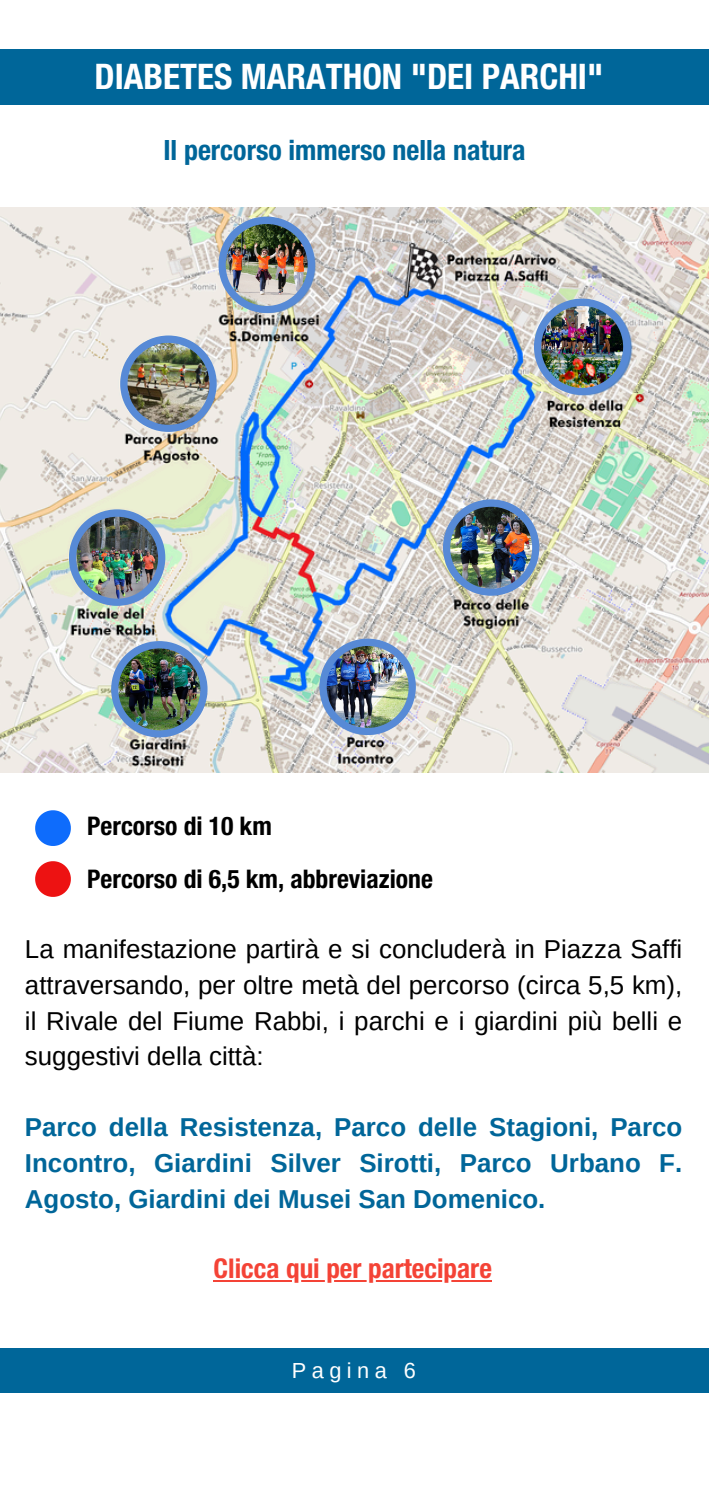
<style>
.page{position:relative;width:709px;height:1489px;background:#fff}
.page>*{position:absolute;margin:0;border:0;box-sizing:border-box;transform-origin:0 0}
.t1{font:700 condensed 35.25px "Helvetica Neue LT";color:#fff}
.t2{font:700 condensed 28px "Helvetica Neue LT";color:#069}
.t3{font:700 condensed 27.25px "Helvetica Neue LT";color:#f44336}
.t4{font:26px/35.5px "Arimo";color:#000;text-align:justify}
.t5{font:700 26px/35.5px "Arimo";color:#069;text-align:justify}
.t6{font:700 condensed 25.75px/53.5px "Helvetica Neue LT";color:#000}
.t7{font:21.75px "Arimo";letter-spacing:.25em;color:#fff}
</style>
<div class="page">
<div style="left:0;top:50px;width:709px;height:55px;background:#069"></div>
<div style="left:0;top:1349px;width:709px;height:44px;background:#069"></div>
<svg style="left:35px;top:810px;width:36px;height:36px"></svg>
<svg style="left:35px;top:861px;width:36px;height:36px"></svg>
<hr style="left:214px;top:1280px;width:278px;height:2px;background:#f44336">
<img style="left:0;top:207px;width:709px;height:566px">
<div style="left:534px;top:299px;width:96px;height:96px;background:#578ad6;border-radius:50%"></div>
<img style="left:541px;top:306px;width:82px;height:82px;border-radius:50%">
<div style="left:443px;top:499px;width:96px;height:97px;background:#578ad6;border-radius:50%"></div>
<img style="left:450px;top:507px;width:82px;height:82px;border-radius:50%">
<div style="left:111px;top:641px;width:96px;height:96px;background:#578ad6;border-radius:50%"></div>
<img style="left:118px;top:648px;width:82px;height:82px;border-radius:50%">
<div style="left:69px;top:509px;width:96px;height:97px;background:#578ad6;border-radius:50%"></div>
<img style="left:76px;top:517px;width:82px;height:82px;border-radius:50%">
<div style="left:319px;top:639px;width:97px;height:96px;background:#578ad6;border-radius:50%"></div>
<img style="left:327px;top:646px;width:82px;height:82px;border-radius:50%">
<div style="left:120px;top:335px;width:97px;height:97px;background:#578ad6;border-radius:50%"></div>
<img style="left:127px;top:343px;width:82px;height:82px;border-radius:50%">
<div style="left:218px;top:217px;width:97px;height:96px;background:#578ad6;border-radius:50%"></div>
<img style="left:226px;top:224px;width:82px;height:82px;border-radius:50%">
<h1 class="t1" style="left:95px;top:55px;width:510px">DIABETES MARATHON "DEI PARCHI"</h1>
<p class="t2" style="left:163px;top:133px;width:364px">Il percorso immerso nella natura</p>
<p class="t6" style="left:87px;top:798px;width:347px">Percorso di 10 km<br>Percorso di 6,5 km, abbreviazione</p>
<p class="t4" style="left:25px;top:931px;width:659px">La manifestazione partirà e si concluderà in Piazza Saffi attraversando, per oltre metà del percorso (circa 5,5 km), il Rivale del Fiume Rabbi, i parchi e i giardini più belli e suggestivi della città:</p>
<p class="t5" style="left:25px;top:1109px;width:659px">Parco della Resistenza, Parco delle Stagioni, Parco Incontro, Giardini Silver Sirotti, Parco Urbano F.<br>Agosto, Giardini dei Musei San Domenico.</p>
<p class="t3" style="left:214px;top:1252px;width:280px">Clicca qui per partecipare</p>
<p class="t7" style="left:292px;top:1359px;width:126px">Pagina 6</p>
</div>
